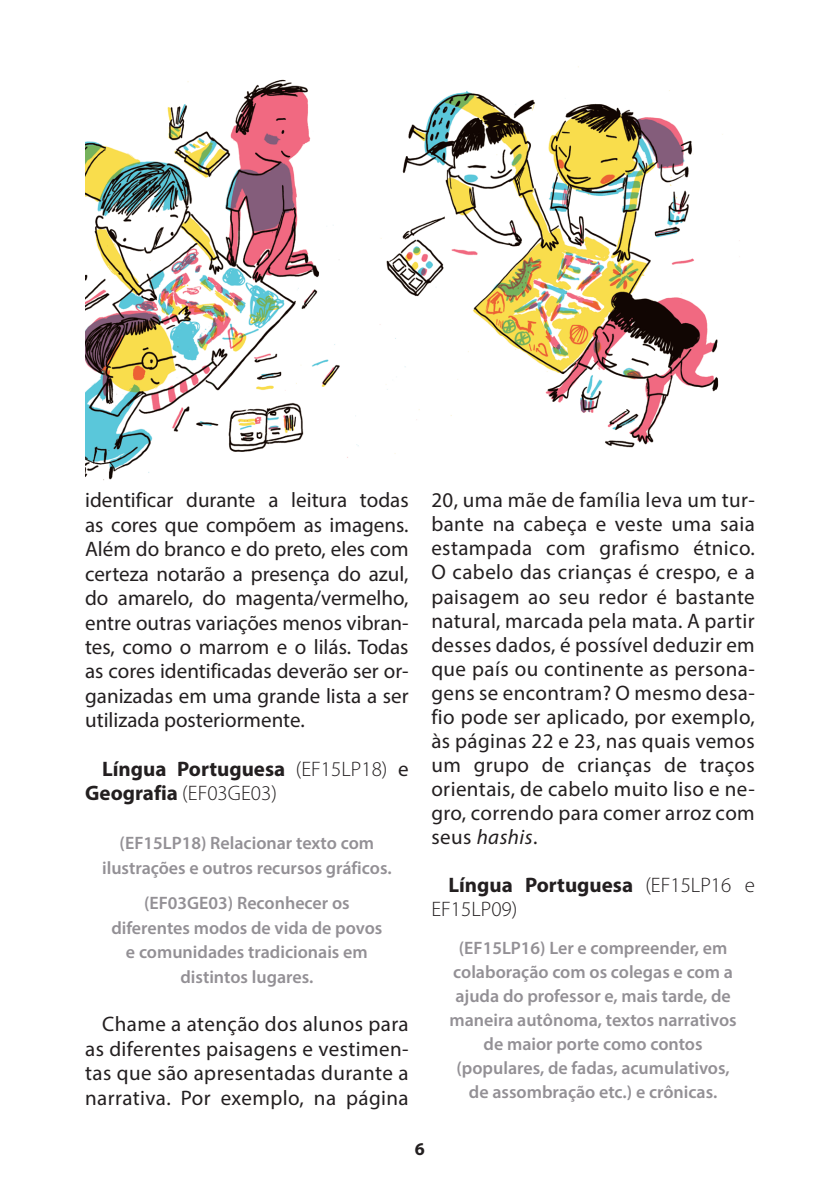
<style>
.page{position:relative;width:840px;height:1191px;background:#fff}
.page>*{position:absolute;margin:0;border:0;box-sizing:border-box;transform-origin:0 0}
.Texto{font:21px/24px "Myriad Pro";letter-spacing:.015em;color:#231f20;text-align:justify}
.Titulo_2{font:700 21px/24.4px "Myriad Pro";color:#231f20}
.Titulo_2-2{font:300 21px/24px "Myriad Pro";color:#231f20}
.Citacoes{font:600 18px/24px "Myriad Pro";color:#939095;text-align:center}
.t1{font:700 18px "Myriad Pro";color:#231f20}
.s1{font-weight:300}
.s2{font-weight:400}
.s3{font-style:italic}
.s4{font-weight:700}
</style>
<div class="page">
<img style="left:85px;top:66px;width:655px;height:415px">
<p class="Texto" style="left:85px;top:488px;width:325px">identificar durante a leitura todas as cores que compõem as imagens.<br>Além do branco e do preto, eles com certeza notarão a presença do azul, do amarelo, do magenta/vermelho, entre outras variações menos vibran&shy;tes, como o marrom e o lilás. Todas as cores identificadas deverão ser or&shy;ganizadas em uma grande lista a ser utilizada posteriormente.</p>
<p class="Titulo_2" style="left:85px;top:756px;width:325px;text-indent:17px">Língua Portuguesa <span class="s1">(EF15LP18)</span> <span class="s2">e<br></span>Geografia <span class="s1">(EF03GE03)</span></p>
<p class="Citacoes" style="left:102px;top:830px;width:291px">(EF15LP18) Relacionar texto com ilustrações e outros recursos gráficos.</p>
<p class="Citacoes" style="left:111px;top:890px;width:272px">(EF03GE03) Reconhecer os diferentes modos de vida de povos e comunidades tradicionais em distintos lugares.</p>
<p class="Texto" style="left:85px;top:1011px;width:325px;text-indent:17px">Chame a atenção dos alunos para as diferentes paisagens e vestimen&shy;tas que são apresentadas durante a narrativa. Por exemplo, na página</p>
<p class="Texto" style="left:431px;top:488px;width:325px">20, uma mãe de família leva um tur&shy;bante na cabeça e veste uma saia estampada com grafismo étnico.<br>O cabelo das crianças é crespo, e a paisagem ao seu redor é bastante natural, marcada pela mata. A partir desses dados, é possível deduzir em que país ou continente as persona&shy;gens se encontram? O mesmo desa&shy;fio pode ser aplicado, por exemplo, às páginas 22 e 23, nas quais vemos um grupo de crianças de traços orientais, de cabelo muito liso e ne&shy;gro, correndo para comer arroz com seus <span class="s3">hashis</span>.</p>
<p class="Titulo_2-2" style="left:431px;top:873px;width:325px;text-indent:17px"><span class="s4">Língua Portuguesa</span> (EF15LP16 e<br>EF15LP09)</p>
<p class="Citacoes" style="left:449px;top:935px;width:288px">(EF15LP16) Ler e compreender, em colaboração com os colegas e com a ajuda do professor e, mais tarde, de maneira autônoma, textos narrativos de maior porte como contos (populares, de fadas, acumulativos, de assombração etc.) e crônicas.</p>
<p class="t1" style="left:415px;top:1137px;width:11px">6</p>
</div>
